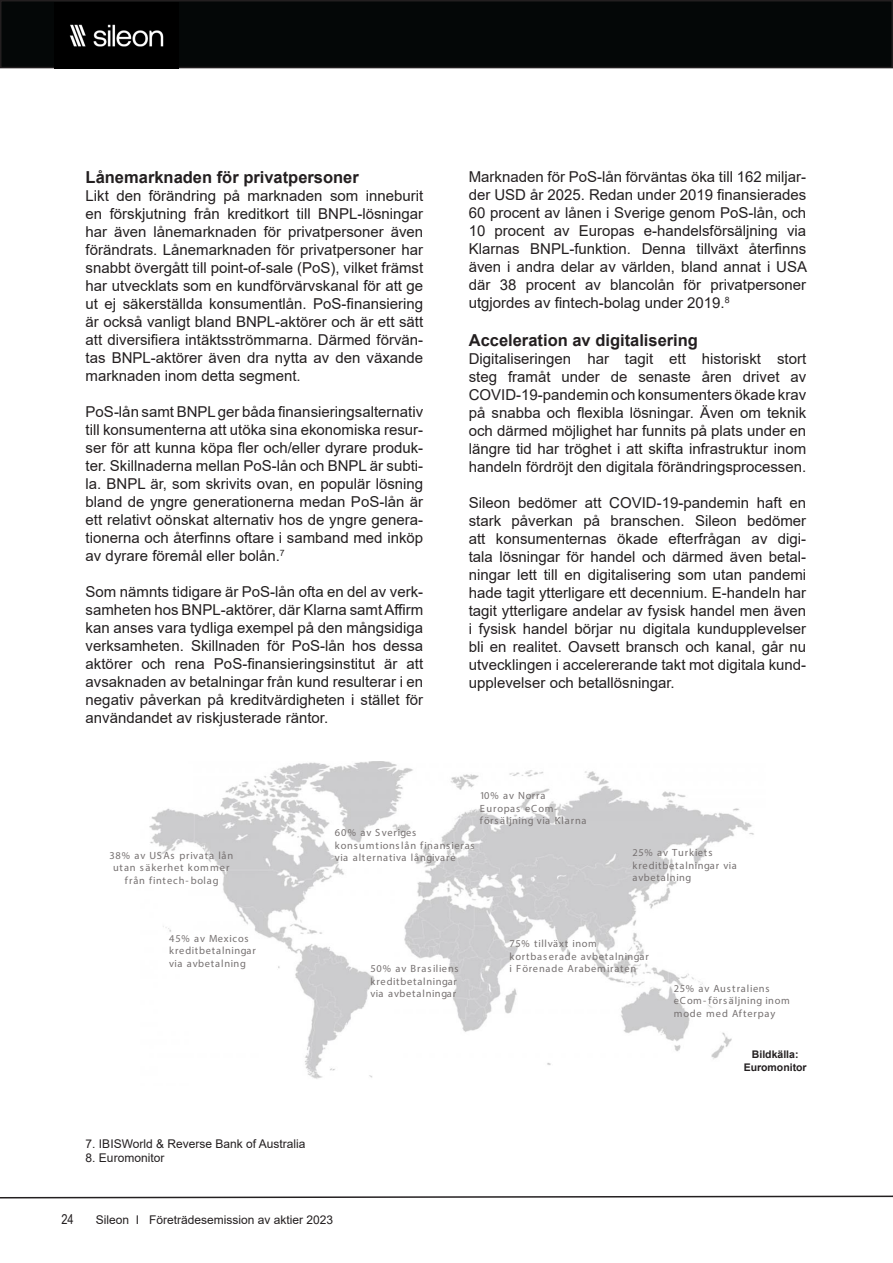
<style>
.page{position:relative;width:893px;height:1263px;background:#fff}
.page>*{position:absolute;margin:0;border:0;box-sizing:border-box;transform-origin:0 0}
.Brödtext{font:700 16.5px "Arial";color:#231f20}
.Brödtext-2{font:15px/18px "Arial";color:#231f20;text-align:justify}
.t1{font:13.5px "Arial Narrow";color:#231f20}
.Brödtext-3{font:12px "Arial";color:#231f20}
.t2{font:10.5px/12.6px "Myriad Pro";letter-spacing:.075em;color:#767171}
.Rubrik_1{font:700 10.5px/12.6px "Arial";color:#231f20;text-align:center}
</style>
<div class="page">
<svg style="left:0;top:1195px;width:893px;height:4px"></svg>
<div style="left:1px;top:1px;width:891px;height:67px;background:#040707"></div>
<div style="left:0;top:0;width:893px;height:68px;border:2px solid #231f20"></div>
<img style="left:54px;top:24px;width:125px;height:44px">
<img style="left:149px;top:761px;width:605px;height:318px">
<p class="Brödtext" style="left:86px;top:166px;width:275px">Lånemarknaden för privatpersoner</p>
<p class="Brödtext-2" style="left:86px;top:187px;width:339px">Likt den förändring på marknaden som inneburit en förskjutning från kreditkort till BNPL-lösningar har även lånemarknaden för privatpersoner även förändrats. Lånemarknaden för privatpersoner har snabbt övergått till point-of-sale (PoS), vilket främst har utvecklats som en kundförvärvskanal för att ge ut ej säkerställda konsumentlån. PoS-finansiering är också vanligt bland BNPL-aktörer och är ett sätt att diversifiera intäktsströmmarna. Därmed förvän&shy;tas BNPL-aktörer även dra nytta av den växande marknaden inom detta segment.</p>
<p class="Brödtext-2" style="left:86px;top:403px;width:339px">PoS-lån samt BNPL ger båda finansieringsalternativ till konsumenterna att utöka sina ekonomiska resur&shy;ser för att kunna köpa fler och/eller dyrare produk&shy;ter. Skillnaderna mellan PoS-lån och BNPL är subti&shy;la. BNPL är, som skrivits ovan, en populär lösning bland de yngre generationerna medan PoS-lån är ett relativt oönskat alternativ hos de yngre genera&shy;tionerna och återfinns oftare i samband med inköp av dyrare föremål eller bolån.<sup>7</sup></p>
<p class="Brödtext-2" style="left:86px;top:583px;width:339px">Som nämnts tidigare är PoS-lån ofta en del av verk&shy;samheten hos BNPL-aktörer, där Klarna samt Affirm kan anses vara tydliga exempel på den mångsidiga verksamheten. Skillnaden för PoS-lån hos dessa aktörer och rena PoS-finansieringsinstitut är att avsaknaden av betalningar från kund resulterar i en negativ påverkan på kreditvärdigheten i stället för användandet av riskjusterade räntor.</p>
<p class="Brödtext-2" style="left:469px;top:168px;width:340px">Marknaden för PoS-lån förväntas öka till 162 miljar&shy;der USD år 2025. Redan under 2019 finansierades 60 procent av lånen i Sverige genom PoS-lån, och 10 procent av Europas e-handelsförsäljning via Klarnas BNPL-funktion. Denna tillväxt återfinns även i andra delar av världen, bland annat i USA där 38 procent av blancolån för privatpersoner utgjordes av fintech-bolag under 2019.<sup>8</sup></p>
<p class="Brödtext" style="left:469px;top:329px;width:231px">Acceleration av digitalisering</p>
<p class="Brödtext-2" style="left:469px;top:350px;width:339px">Digitaliseringen har tagit ett historiskt stort steg framåt under de senaste åren drivet av COVID-19-pandemin och konsumenters ökade krav på snabba och flexibla lösningar. Även om teknik och därmed möjlighet har funnits på plats under en längre tid har tröghet i att skifta infrastruktur inom handeln fördröjt den digitala förändringsprocessen.</p>
<p class="Brödtext-2" style="left:469px;top:494px;width:339px">Sileon bedömer att COVID-19-pandemin haft en stark påverkan på branschen. Sileon bedömer att konsumenternas ökade efterfrågan av digi&shy;tala lösningar för handel och därmed även betal&shy;ningar lett till en digitalisering som utan pandemi hade tagit ytterligare ett decennium. E-handeln har tagit ytterligare andelar av fysisk handel men även i fysisk handel börjar nu digitala kundupplevelser bli en realitet. Oavsett bransch och kanal, går nu utvecklingen i accelererande takt mot digitala kund&shy;upplevelser och betallösningar.</p>
<p class="t2" style="left:480px;top:789px;width:108px">10% av Norra<br>Europas eCom&shy;försäljning via Klarna</p>
<p class="t2" style="left:109px;top:848px;width:126px;text-align:center">38% av USAs privata lån utan säkerhet kommer från fintech- bolag</p>
<p class="t2" style="left:169px;top:932px;width:88px">45% av Mexicos kreditbetalningar via avbetalning</p>
<p class="t2" style="left:335px;top:826px;width:141px">60% av Sveriges konsumtionslån finansieras via alternativa långivare</p>
<p class="t2" style="left:370px;top:962px;width:90px">50% av Brasiliens kreditbetalningar via avbetalningar</p>
<p class="Brödtext-3" style="left:86px;top:1135px;width:221px">7. IBISWorld &amp; Reverse Bank of Australia</p>
<p class="Brödtext-3" style="left:86px;top:1150px;width:80px">8. Euromonitor</p>
<p class="t1" style="left:61px;top:1209px;width:14px">24</p>
<p class="Brödtext-3" style="left:96px;top:1211px;width:239px">Sileon I Företrädesemission av aktier 2023</p>
<p class="t2" style="left:632px;top:846px;width:106px">25% av Turkiets kreditbetalningar via avbetalning</p>
<p class="t2" style="left:510px;top:937px;width:141px">75% tillväxt inom kortbaserade avbetalningar i Förenade Arabemiraten</p>
<p class="t2" style="left:674px;top:982px;width:118px">25% av Australiens eCom- försäljning inom mode med Afterpay</p>
<p class="Rubrik_1" style="left:744px;top:1048px;width:65px">Bildkälla:<br>Euromonitor</p>
</div>
